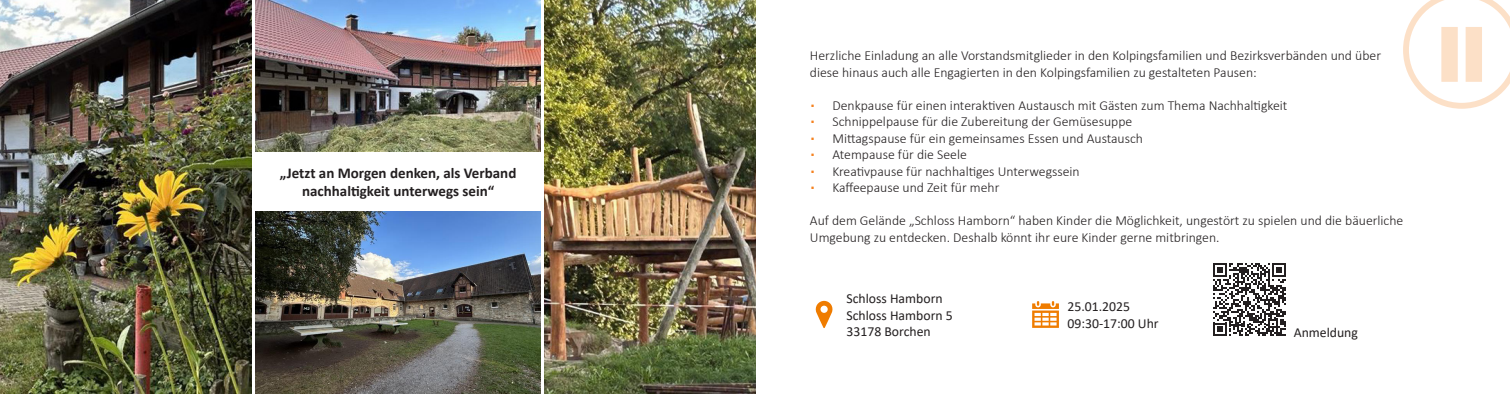
<style>
.page{position:relative;width:1510px;height:394px;background:#fff}
.page>*{position:absolute;margin:0;border:0;box-sizing:border-box;transform-origin:0 0}
.t1{font:700 15px/18px "Calibri";color:#231f20;text-align:center}
.t2{font:300 13.75px/16.5px "Calibri";color:#231f20}
.t3{font:13.75px "Calibri";color:#231f20}
.s1{color:#f58220}
</style>
<div class="page">
<svg style="left:1403px;top:0;width:106px;height:109px"></svg>
<div style="left:1441px;top:27px;width:16px;height:55px;background:#fce0c7"></div>
<div style="left:1465px;top:27px;width:16px;height:55px;background:#fce0c7"></div>
<svg style="left:1032px;top:301px;width:27px;height:26px"></svg>
<svg style="left:815px;top:300px;width:18px;height:28px"></svg>
<svg style="left:1213px;top:263px;width:73px;height:73px"></svg>
<img style="left:0;top:0;width:252px;height:393px">
<img style="left:256px;top:0;width:284px;height:151px">
<img style="left:544px;top:0;width:211px;height:393px">
<img style="left:256px;top:211px;width:284px;height:182px">
<p class="t1" style="left:280px;top:164px;width:238px">„Jetzt an Morgen denken, als Verband nachhaltigkeit unterwegs sein“</p>
<p class="t2" style="left:810px;top:47px;width:572px">Herzliche Einladung an alle Vorstandsmitglieder in den Kolpingsfamilien und Bezirksverbänden und über</p>
<p class="t2" style="left:810px;top:64px;width:448px">diese hinaus auch alle Engagierten in den Kolpingsfamilien zu gestalteten Pausen:</p>
<p class="t2" style="left:810px;top:97px;width:479px"><span class="s1">▪</span> Denkpause für einen interaktiven Austausch mit Gästen zum Thema Nachhaltigkeit</p>
<p class="t2" style="left:810px;top:113px;width:324px"><span class="s1">▪</span> Schnippelpause für die Zubereitung der Gemüsesuppe</p>
<p class="t2" style="left:810px;top:130px;width:335px"><span class="s1">▪</span> Mittagspause für ein gemeinsames Essen und Austausch</p>
<p class="t2" style="left:810px;top:146px;width:158px"><span class="s1">▪</span> Atempause für die Seele</p>
<p class="t2" style="left:810px;top:163px;width:271px"><span class="s1">▪</span> Kreativpause für nachhaltiges Unterwegssein</p>
<p class="t2" style="left:810px;top:179px;width:191px"><span class="s1">▪</span> Kaffeepause und Zeit für mehr</p>
<p class="t2" style="left:810px;top:212px;width:595px">Auf dem Gelände „Schloss Hamborn“ haben Kinder die Möglichkeit, ungestört zu spielen und die bäuerliche<br>Umgebung zu entdecken. Deshalb könnt ihr eure Kinder gerne mitbringen.</p>
<p class="t3" style="left:846px;top:288px;width:98px">Schloss Hamborn</p>
<p class="t3" style="left:846px;top:305px;width:108px">Schloss Hamborn 5</p>
<p class="t3" style="left:846px;top:321px;width:86px">33178 Borchen</p>
<p class="t3" style="left:1293px;top:322px;width:66px">Anmeldung</p>
<p class="t3" style="left:1067px;top:297px;width:64px">25.01.2025</p>
<p class="t3" style="left:1067px;top:313px;width:93px">09:30-17:00 Uhr</p>
</div>
